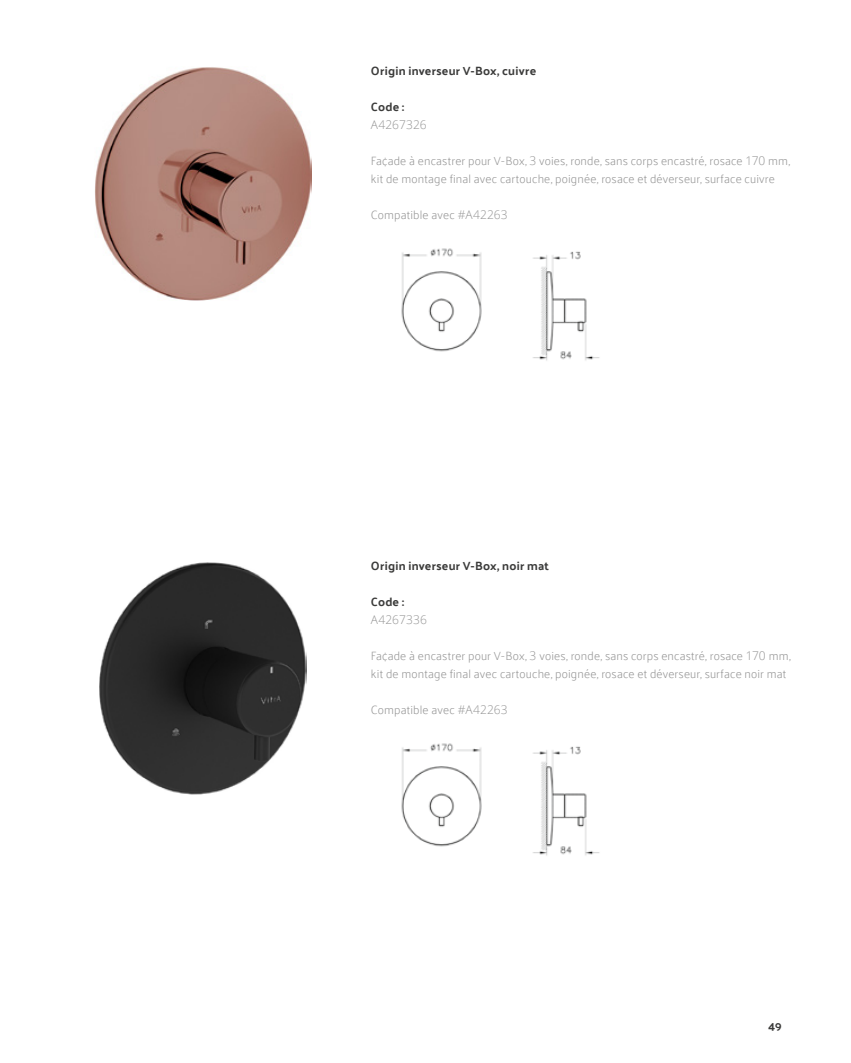
<style>
.page{position:relative;width:851px;height:1063px;background:#fff}
.page>*{position:absolute;margin:0;border:0;box-sizing:border-box;transform-origin:0 0}
.t1{font:200 12px/18px "Palanquin";letter-spacing:.01em;color:#949494}
.t2{font:700 12px "Palanquin";letter-spacing:.02em;color:#3b3b3a}
.t3{font:300 12px "Open Sans";color:#949494}
.s1{font-family:"Open Sans";font-weight:300}
</style>
<div class="page">
<img style="left:95px;top:67px;width:216px;height:233px">
<img style="left:401px;top:248px;width:199px;height:113px">
<img style="left:99px;top:562px;width:208px;height:233px">
<img style="left:401px;top:743px;width:199px;height:113px">
<p class="t2" style="left:371px;top:64px;width:167px">Origin inverseur V-Box, cuivre</p>
<p class="t2" style="left:371px;top:100px;width:35px">Code :</p>
<p class="t3" style="left:371px;top:117px;width:57px">A4267326</p>
<p class="t1" style="left:371px;top:152px;width:420px">Fa¢ade à encastrer pour V-Box, <span class="s1">3</span> voies, ronde, sans corps encastré, rosace <span class="s1">170</span> mm, kit de montage final avec cartouche, poignée, rosace et déverseur, surface cuivre</p>
<p class="t1" style="left:371px;top:206px;width:138px">Compatible avec <span class="s1">#A42263</span></p>
<p class="t2" style="left:371px;top:559px;width:179px">Origin inverseur V-Box, noir mat</p>
<p class="t2" style="left:371px;top:595px;width:35px">Code :</p>
<p class="t3" style="left:371px;top:612px;width:58px">A4267336</p>
<p class="t1" style="left:371px;top:647px;width:421px">Fa¢ade à encastrer pour V-Box, <span class="s1">3</span> voies, ronde, sans corps encastré, rosace <span class="s1">170</span> mm, kit de montage final avec cartouche, poignée, rosace et déverseur, surface noir mat</p>
<p class="t1" style="left:371px;top:701px;width:138px">Compatible avec <span class="s1">#A42263</span></p>
<p class="t2" style="left:768px;top:1019px;width:15px">49</p>
</div>
